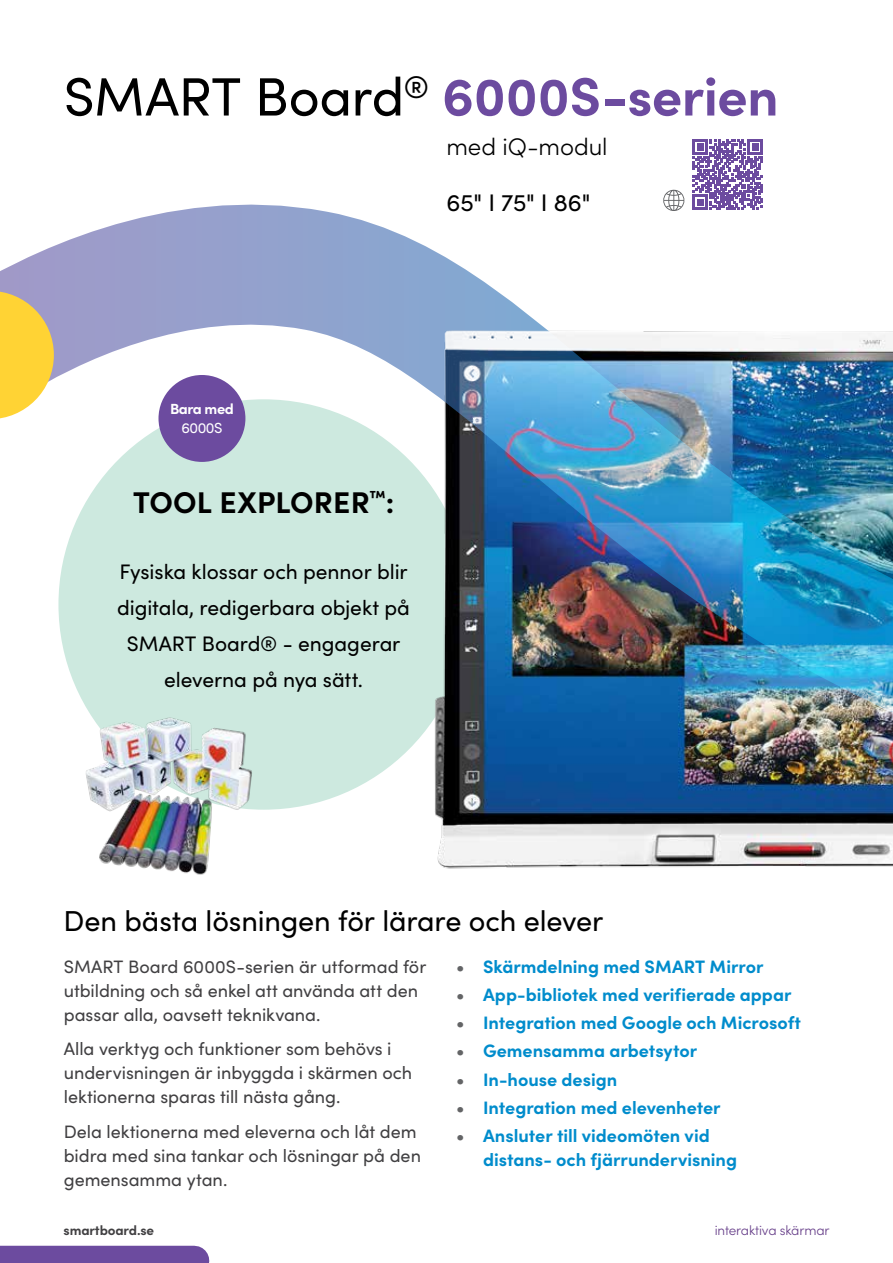
<style>
.page{position:relative;width:893px;height:1263px;background:#fff}
.page>*{position:absolute;margin:0;border:0;box-sizing:border-box;transform-origin:0 0}
.t1{font:700 54px "Sofia Pro";letter-spacing:-.005em;color:#6c4b9f}
.t2{font:700 30px "Sofia Pro";letter-spacing:.005em;color:#000}
.t3{font:28.8px "Sofia Pro";letter-spacing:-.005em;color:#000}
.t4{font:24px "Sofia Pro";color:#000}
.t5{font:300 24px "Sofia Pro";letter-spacing:-.005em;color:#000}
.t6{font:21px/36px "Sofia Pro";letter-spacing:-.005em;color:#000;text-align:center}
.t7{font:18px/24px "Sofia Pro";color:#414042}
.t8{font:700 18px/24px "Sofia Pro";color:#008ccc}
.t9{font:700 14.7px "Sofia Pro";letter-spacing:-.03em;color:#fff}
.t10{font:14.7px "Sofia Pro";letter-spacing:-.03em;color:#fff}
.t11{font:300 13.5px "Sofia Pro";letter-spacing:-.01em;color:#663e89}
.t12{font:700 13.5px "Sofia Pro";letter-spacing:-.01em;color:#414042}
.t13{font:13.5px "Sofia Pro";letter-spacing:.01em;color:#6c4b9f}
.t14{font:700 13.5px "Sofia Pro";letter-spacing:.01em;color:#000}
.s1{font-weight:400;color:#000}
.s2{color:#636466}
</style>
<div class="page">
<div style="left:0;top:1246px;width:194px;height:17px;background:#6c4b9f"></div>
<img style="left:437px;top:824px;width:456px;height:45px">
<img style="left:0;top:203px;width:893px;height:621px">
<svg style="left:0;top:291px;width:54px;height:128px;background:#f2d060"></svg>
<img style="left:5px;top:700px;width:326px;height:175px">
<div style="left:158px;top:375px;width:87px;height:87px;background:#6c4b9f;border-radius:50%"></div>
<svg style="left:693px;top:140px;width:70px;height:69px"></svg>
<svg style="left:662px;top:189px;width:23px;height:23px"></svg>
<h1 class="t1" style="left:64px;top:55px;width:716px"><span class="s1">SMART Board</span><sup>®</sup> 6000S-serien</h1>
<h3 class="t5" style="left:446px;top:129px;width:163px">med iQ-modul</h3>
<h3 class="t4" style="left:446px;top:185px;width:146px">65" I 75" I 86"</h3>
<p class="t9" style="left:170px;top:398px;width:65px">Bara med</p>
<p class="t10" style="left:181px;top:417px;width:43px">6000S</p>
<h2 class="t2" style="left:133px;top:479px;width:263px">TOOL EXPLORER<sup>™</sup>:</h2>
<p class="t6" style="left:117px;top:553px;width:294px">Fysiska klossar och pennor blir digitala, redigerbara objekt på<br>SMART Board® - engagerar eleverna på nya sätt.</p>
<h3 class="t3" style="left:64px;top:900px;width:541px">Den bästa lösningen för lärare och elever</h3>
<p class="t7" style="left:64px;top:953px;width:364px">SMART Board 6000S-serien är utformad för utbildning och så enkel att använda att den passar alla, oavsett teknikvana.</p>
<p class="t7" style="left:64px;top:1036px;width:350px">Alla verktyg och funktioner som behövs i undervisningen är inbyggda i skärmen och lektionerna sparas till nästa gång.</p>
<p class="t7" style="left:64px;top:1118px;width:359px">Dela lektionerna med eleverna och låt dem bidra med sina tankar och lösningar på den gemensamma ytan.</p>
<p class="t8" style="left:456px;top:953px;width:309px"><span class="s2">•</span> Skärmdelning med SMART Mirror</p>
<p class="t8" style="left:456px;top:981px;width:337px"><span class="s2">•</span> App-bibliotek med verifierade appar</p>
<p class="t8" style="left:456px;top:1009px;width:346px"><span class="s2">•</span> Integration med Google och Microsoft</p>
<p class="t8" style="left:456px;top:1038px;width:243px"><span class="s2">•</span> Gemensamma arbetsytor</p>
<p class="t8" style="left:456px;top:1066px;width:163px"><span class="s2">•</span> In-house design</p>
<p class="t8" style="left:456px;top:1094px;width:266px"><span class="s2">•</span> Integration med elevenheter</p>
<p class="t8" style="left:483px;top:1122px;width:255px;text-indent:-27px"><span class="s2">•</span> Ansluter till videomöten vid distans- och fjärrundervisning</p>
<p class="t12" style="left:64px;top:1220px;width:92px">smartboard.se</p>
<p class="t11" style="left:715px;top:1220px;width:116px">interaktiva skärmar</p>
<p class="t14" style="left:97px;top:1221px;width:65px">ttech.com</p>
<p class="t13" style="left:709px;top:1222px;width:121px">Interak e ærme</p>
</div>
